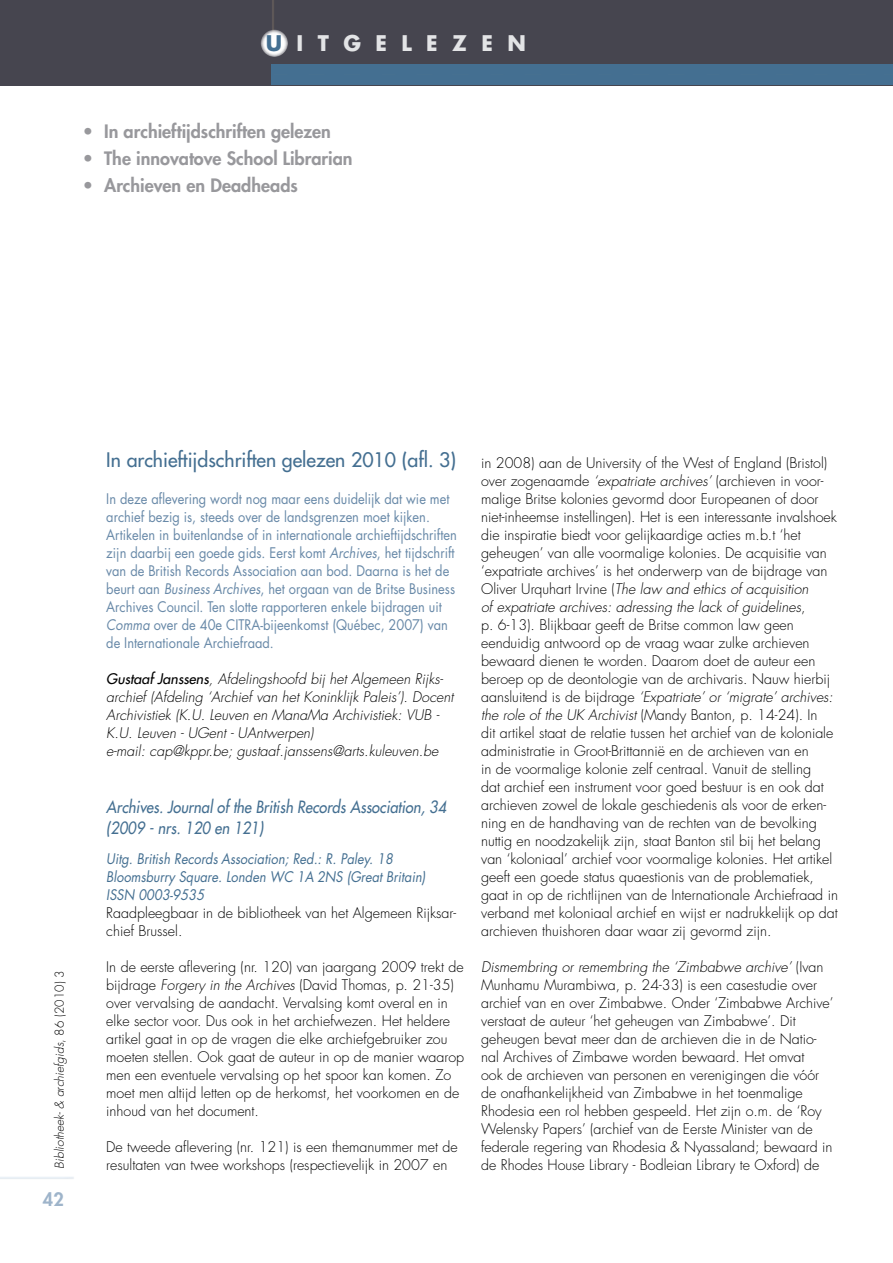
<style>
.page{position:relative;width:893px;height:1263px;background:#fff}
.page>*{position:absolute;margin:0;border:0;box-sizing:border-box;transform-origin:0 0}
.t1{font:700 21px "Futura";color:#e3e4e6}
.t2{font:19.5px "Futura";color:#446f91}
.t3{font:800 18px "Futura";color:#98989c}
.t4{font:800 18px "Futura";color:#9eb4ca}
.t5{font:italic 16.5px/21px "Futura";color:#446f91;scale:.89 1}
.t6{font:300 14.25px/18px "Futura";color:#000}
.t7{font:14.25px/18px "Futura";color:#6889a8;scale:.9 1}
.t8{font:italic 300 14.25px/18px "Futura";color:#000}
.t9{font:italic 14.25px/18px "Futura";color:#446f91;scale:.9 1}
.t10{font:italic 300 12px "Futura";color:#000}
.s1{color:#446f91}
.s2{font-style:normal}
.s3{font-style:italic}
.s4{font-weight:400}
</style>
<div class="page">
<div style="left:0;top:0;width:893px;height:85px;background:#46454f"></div>
<div style="left:270px;top:0;width:5px;height:56px;background:#000;opacity:.75"></div>
<svg style="left:261px;top:30px;width:27px;height:27px"></svg>
<div style="left:272px;top:64px;width:621px;height:21px;background:#446f91"></div>
<hr style="left:0;top:1175px;width:77px;height:4px;background:#000;opacity:.75">
<h1 class="t1" style="left:266px;top:29px;width:262px"><span class="s1">U</span> I T G E L E Z E N</h1>
<p class="t3" style="left:83px;top:119px;width:250px">• In archieftijdschriften gelezen</p>
<p class="t3" style="left:83px;top:146px;width:271px">• The innovatove School Librarian</p>
<p class="t3" style="left:83px;top:173px;width:217px">• Archieven en Deadheads</p>
<p class="t10" style="left:52px;top:1168px;width:200px;rotate:-90deg">Bibliotheek- &amp; archiefgids<span class="s2">, 86 (2010) 3</span></p>
<p class="t4" style="left:43px;top:1187px;width:22px">42</p>
<h2 class="t2" style="left:106px;top:447px;width:351px">In archieftijdschriften gelezen 2010 (afl. 3)</h2>
<p class="t7" style="left:106px;top:490px;width:391px">In deze aflevering wordt nog maar eens duidelijk dat wie met archief bezig is, steeds over de landsgrenzen moet kijken.<br>Artikelen in buitenlandse of in internationale archieftijdschriften zijn daarbij een goede gids. Eerst komt <span class="s3">Archives</span>, het tijdschrift van de British Records Association aan bod. Daarna is het de beurt aan <span class="s3">Business Archives</span>, het orgaan van de Britse Business Archives Council. Ten slotte rapporteren enkele bijdragen uit <span class="s3">Comma</span> over de 40e CITRA-bijeenkomst (Québec, 2007) van de Internationale Archiefraad.</p>
<p class="t8" style="left:106px;top:670px;width:349px"><span class="s4">Gustaaf Janssens</span>, Afdelingshoofd bij het Algemeen Rijks&shy;archief (Afdeling ‘Archief van het Koninklijk Paleis’). Docent Archivistiek (K.U. Leuven en ManaMa Archivistiek: VUB - K.U. Leuven - UGent - UAntwerpen)<br>e-mail: cap@kppr.be; gustaaf.janssens@arts.kuleuven.be</p>
<p class="t5" style="left:106px;top:796px;width:383px">Archives. Journal of the British Records Association, 34 (2009 - nrs. 120 en 121)</p>
<p class="t9" style="left:106px;top:850px;width:356px">Uitg. British Records Association; Red.: R. Paley. 18<br>Bloomsburry Square. Londen WC 1A 2NS (Great Britain)<br>ISSN 0003-9535</p>
<p class="t6" style="left:106px;top:904px;width:351px">Raadpleegbaar in de bibliotheek van het Algemeen Rijksar&shy;chief Brussel.</p>
<p class="t6" style="left:106px;top:958px;width:359px">In de eerste aflevering (nr. 120) van jaargang 2009 trekt de bijdrage <span class="s3">Forgery in the Archives</span> (David Thomas, p. 21-35) over vervalsing de aandacht. Vervalsing komt overal en in elke sector voor. Dus ook in het archiefwezen. Het heldere artikel gaat in op de vragen die elke archiefgebruiker zou moeten stellen. Ook gaat de auteur in op de manier waarop men een eventuele vervalsing op het spoor kan komen. Zo moet men altijd letten op de herkomst, het voorkomen en de inhoud van het document.</p>
<p class="t6" style="left:106px;top:1138px;width:353px">De tweede aflevering (nr. 121) is een themanummer met de resultaten van twee workshops (respectievelijk in 2007 en</p>
<p class="t6" style="left:481px;top:454px;width:358px">in 2008) aan de University of the West of England (Bristol) over zogenaamde <span class="s3">‘expatriate archives’</span> (archieven in voor&shy;malige Britse kolonies gevormd door Europeanen of door niet-inheemse instellingen). Het is een interessante invalshoek die inspiratie biedt voor gelijkaardige acties m.b.t ‘het geheugen’ van alle voormalige kolonies. De acquisitie van ‘expatriate archives’ is het onderwerp van de bijdrage van Oliver Urquhart Irvine (<span class="s3">The law and ethics of acquisition<br>of expatriate archives: adressing the lack of guidelines</span>,<br>p. 6-13). Blijkbaar geeft de Britse common law geen eenduidig antwoord op de vraag waar zulke archieven bewaard dienen te worden. Daarom doet de auteur een beroep op de deontologie van de archivaris. Nauw hierbij aansluitend is de bijdrage <span class="s3">‘Expatriate’ or ‘migrate’ archives: the role of the UK Archivist</span> (Mandy Banton, p. 14-24). In<br>dit artikel staat de relatie tussen het archief van de koloniale administratie in Groot-Brittannië en de archieven van en<br>in de voormalige kolonie zelf centraal. Vanuit de stelling<br>dat archief een instrument voor goed bestuur is en ook dat archieven zowel de lokale geschiedenis als voor de erken&shy;ning en de handhaving van de rechten van de bevolking nuttig en noodzakelijk zijn, staat Banton stil bij het belang van ‘koloniaal’ archief voor voormalige kolonies. Het artikel geeft een goede status quaestionis van de problematiek, gaat in op de richtlijnen van de Internationale Archiefraad in verband met koloniaal archief en wijst er nadrukkelijk op dat archieven thuishoren daar waar zij gevormd zijn.</p>
<p class="t6" style="left:481px;top:958px;width:354px"><span class="s3">Dismembring or remembring the ‘Zimbabwe archive’</span> (Ivan Munhamu Murambiwa, p. 24-33) is een casestudie over archief van en over Zimbabwe. Onder ‘Zimbabwe Archive’ verstaat de auteur ‘het geheugen van Zimbabwe’. Dit geheugen bevat meer dan de archieven die in de Natio&shy;nal Archives of Zimbawe worden bewaard. Het omvat<br>ook de archieven van personen en verenigingen die vóór de onafhankelijkheid van Zimbabwe in het toenmalige Rhodesia een rol hebben gespeeld. Het zijn o.m. de ‘Roy Welensky Papers’ (archief van de Eerste Minister van de federale regering van Rhodesia &amp; Nyassaland; bewaard in de Rhodes House Library - Bodleian Library te Oxford) de</p>
</div>
